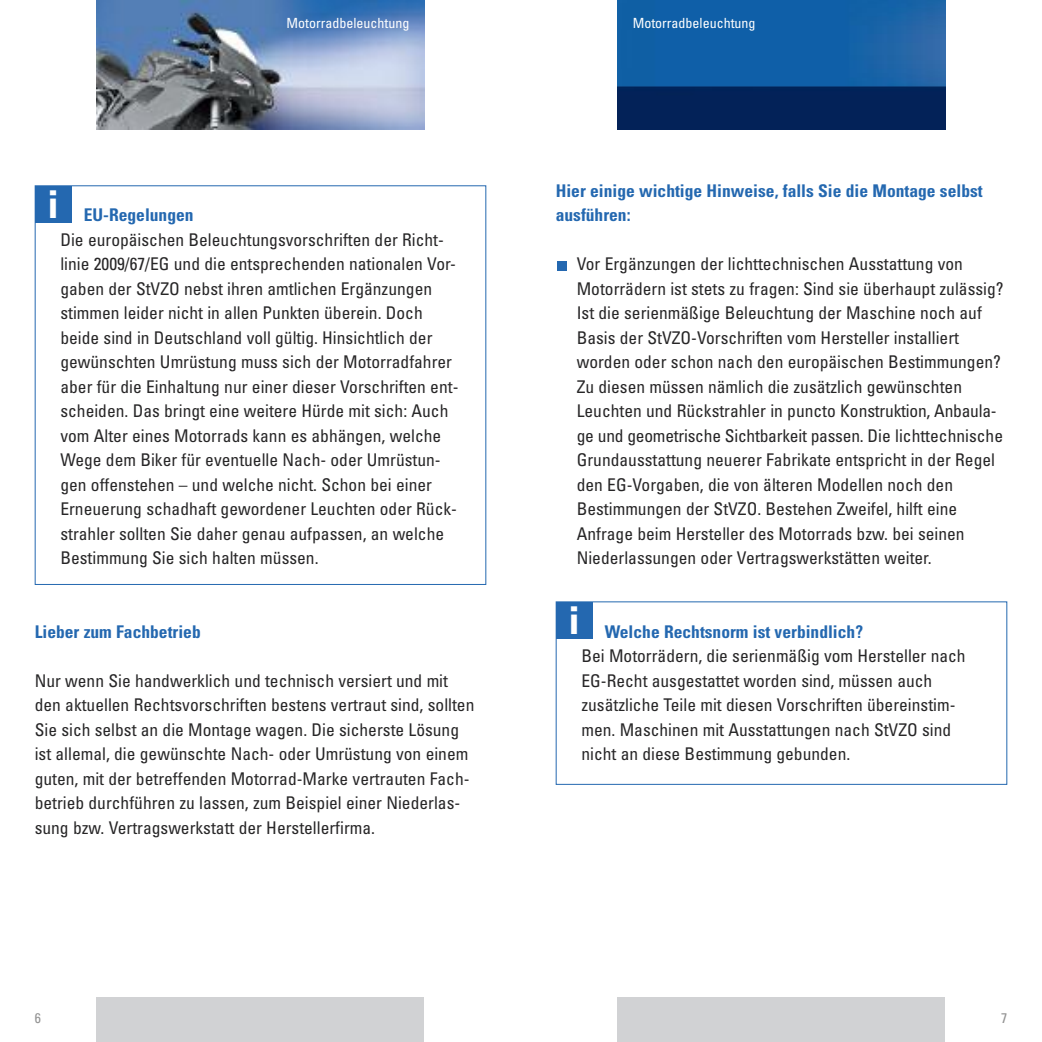
<style>
.page{position:relative;width:1042px;height:1042px;background:#fff}
.page>*{position:absolute;margin:0;border:0;box-sizing:border-box;transform-origin:0 0}
.t1{font:700 38.32px "Univers";color:#fff}
.t2{font:condensed 17.5px/24.5px "Univers";color:#272627}
.t3{font:700 condensed 17.5px/24.5px "Univers";color:#2468b0}
.t4{font:condensed 14px "Univers";color:#fff}
.t5{font:condensed 14px "Univers";color:#939393}
</style>
<div class="page">
<div style="left:97px;top:997px;width:327px;height:45px;background:#d1d2d4"></div>
<div style="left:35px;top:186px;width:37px;height:36px;background:#2468b0"></div>
<div style="left:618px;top:997px;width:327px;height:45px;background:#d1d2d4"></div>
<div style="left:557px;top:261px;width:9px;height:9px;background:#2468b0"></div>
<div style="left:556px;top:601px;width:451px;height:184px;border:1px solid #2468b0"></div>
<div style="left:556px;top:602px;width:37px;height:36px;background:#2468b0"></div>
<img style="left:618px;top:0;width:327px;height:129px">
<img style="left:97px;top:0;width:327px;height:129px">
<p class="t4" style="left:286px;top:18px;width:124px">Motorradbeleuchtung</p>
<p class="t4" style="left:633px;top:18px;width:124px">Motorradbeleuchtung</p>
<h1 class="t1" style="left:48px;top:190px;width:12px">i</h1>
<p class="t3" style="left:556px;top:180px;width:428px">Hier einige wichtige Hinweise, falls Sie die Montage selbst ausführen:</p>
<p class="t2" style="left:577px;top:253px;width:428px">Vor Ergänzungen der lichttechnischen Ausstattung von Motorrädern ist stets zu fragen: Sind sie überhaupt zulässig?<br>Ist die serienmäßige Beleuchtung der Maschine noch auf Basis der StVZO-Vorschriften vom Hersteller installiert worden oder schon nach den europäischen Bestimmungen?<br>Zu diesen müssen nämlich die zusätzlich gewünschten Leuchten und Rückstrahler in puncto Konstruktion, Anbaula&shy;ge und geometrische Sichtbarkeit passen. Die lichttechnische Grundausstattung neuerer Fabrikate entspricht in der Regel den EG-Vorgaben, die von älteren Modellen noch den Bestimmungen der StVZO. Bestehen Zweifel, hilft eine Anfrage beim Hersteller des Motorrads bzw. bei seinen Niederlassungen oder Vertragswerkstätten weiter.</p>
<p class="t3" style="left:84px;top:204px;width:111px">EU-Regelungen</p>
<p class="t2" style="left:60px;top:229px;width:399px">Die europäischen Beleuchtungsvorschriften der Richt&shy;linie 2009/67/EG und die entsprechenden nationalen Vor&shy;gaben der StVZO nebst ihren amtlichen Ergänzungen stimmen leider nicht in allen Punkten überein. Doch beide sind in Deutschland voll gültig. Hinsichtlich der gewünschten Umrüstung muss sich der Motorradfahrer aber für die Einhaltung nur einer dieser Vorschriften ent&shy;scheiden. Das bringt eine weitere Hürde mit sich: Auch vom Alter eines Motorrads kann es abhängen, welche Wege dem Biker für eventuelle Nach- oder Umrüstun&shy;gen offenstehen – und welche nicht. Schon bei einer Erneuerung schadhaft gewordener Leuchten oder Rück&shy;strahler sollten Sie daher genau aufpassen, an welche Bestimmung Sie sich halten müssen.</p>
<p class="t3" style="left:35px;top:621px;width:167px">Lieber zum Fachbetrieb</p>
<p class="t2" style="left:35px;top:670px;width:441px">Nur wenn Sie handwerklich und technisch versiert und mit den aktuellen Rechtsvorschriften bestens vertraut sind, sollten Sie sich selbst an die Montage wagen. Die sicherste Lösung ist allemal, die gewünschte Nach- oder Umrüstung von einem guten, mit der betreffenden Motorrad-Marke vertrauten Fach&shy;betrieb durchführen zu lassen, zum Beispiel einer Niederlas&shy;sung bzw. Vertragswerkstatt der Herstellerfirma.</p>
<h1 class="t1" style="left:569px;top:606px;width:12px">i</h1>
<p class="t3" style="left:605px;top:621px;width:260px">Welche Rechtsnorm ist verbindlich?</p>
<p class="t2" style="left:581px;top:645px;width:386px">Bei Motorrädern, die serienmäßig vom Hersteller nach EG-Recht ausgestattet worden sind, müssen auch zusätzliche Teile mit diesen Vorschriften übereinstim&shy;men. Maschinen mit Ausstattungen nach StVZO sind nicht an diese Bestimmung gebunden.</p>
<p class="t5" style="left:35px;top:1012px;width:8px">6</p>
<p class="t5" style="left:1001px;top:1012px;width:8px">7</p>
</div>
